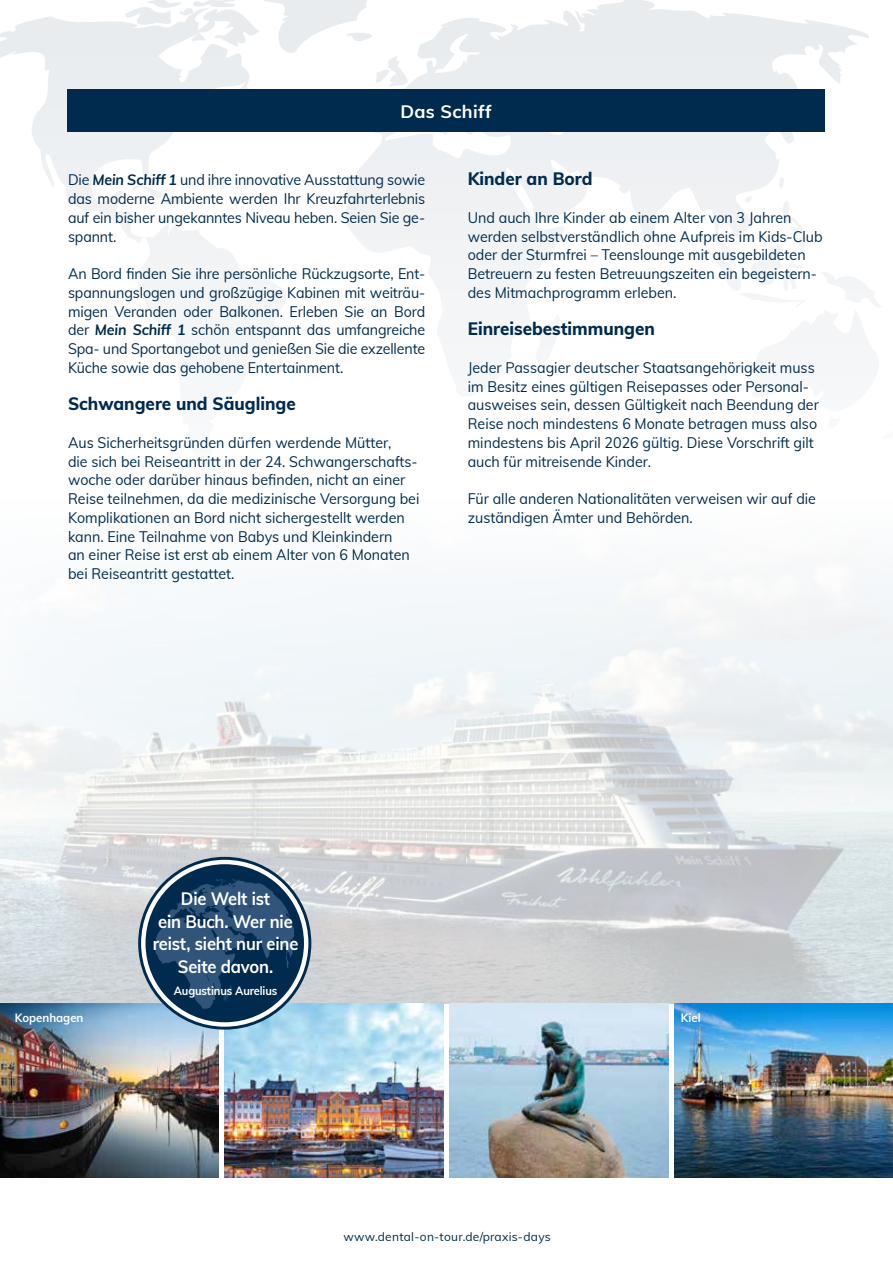
<style>
.page{position:relative;width:893px;height:1263px;background:#fff}
.page>*{position:absolute;margin:0;border:0;box-sizing:border-box;transform-origin:0 0}
.t1{font:800 18px "Muli";color:#002b4e;scale:.95 1}
.t2{font:700 18px/22.5px "Muli";letter-spacing:-.01em;color:#fff;text-align:center;scale:.92 1}
.t3{font:700 18px "Muli";letter-spacing:.02em;color:#fff}
.t4{font:15px/18.8px "Muli";color:#002b4e;scale:.95 1}
.t5{font:12px "Muli";letter-spacing:.02em;color:#002b4e}
.t6{font:700 12px "Muli";letter-spacing:-.01em;color:#fff;scale:.92 1}
.t7{font:700 12px "Muli";letter-spacing:-.01em;color:#fff;scale:.95 1}
.s1{font-weight:700;font-style:italic}
</style>
<div class="page">
<svg style="left:0;top:0;width:881px;height:346px"></svg>
<img style="left:0;top:573px;width:893px;height:430px">
<img style="left:674px;top:1003px;width:219px;height:175px">
<img style="left:0;top:1003px;width:219px;height:175px">
<img style="left:449px;top:1003px;width:219px;height:175px">
<img style="left:225px;top:1003px;width:218px;height:175px">
<svg style="left:140px;top:858px;width:170px;height:170px"></svg>
<div style="left:146px;top:864px;width:158px;height:158px;background:#002b4e;border-radius:50%"></div>
<svg style="left:155px;top:878px;width:143px;height:131px"></svg>
<div style="left:67px;top:89px;width:758px;height:43px;background:#002b4e"></div>
<p class="t3" style="left:400px;top:98px;width:93px">Das Schiff</p>
<p class="t4" style="left:68px;top:170px;width:378px;text-align:justify">Die <span class="s1">Mein Schiff 1</span> und ihre innovative Ausstattung sowie das moderne Ambiente werden Ihr Kreuzfahrterlebnis auf ein bisher ungekanntes Niveau heben. Seien Sie ge&shy;spannt.</p>
<p class="t4" style="left:68px;top:264px;width:378px;text-align:justify">An Bord finden Sie ihre persönliche Rückzugsorte, Ent&shy;spannungslogen und großzügige Kabinen mit weiträu&shy;migen Veranden oder Balkonen. Erleben Sie an Bord der <span class="s1">Mein Schiff 1</span> schön entspannt das umfangreiche Spa- und Sportangebot und genießen Sie die exzellente Küche sowie das gehobene Entertainment.</p>
<p class="t1" style="left:68px;top:391px;width:241px">Schwangere und Säuglinge</p>
<p class="t4" style="left:68px;top:432px;width:371px">Aus Sicherheitsgründen dürfen werdende Mütter,<br>die sich bei Reiseantritt in der 24. Schwangerschafts&shy;woche oder darüber hinaus befinden, nicht an einer Reise teilnehmen, da die medizinische Versorgung bei Komplikationen an Bord nicht sichergestellt werden kann. Eine Teilnahme von Babys und Kleinkindern<br>an einer Reise ist erst ab einem Alter von 6 Monaten bei Reiseantritt gestattet.</p>
<p class="t1" style="left:468px;top:166px;width:133px">Kinder an Bord</p>
<p class="t4" style="left:468px;top:207px;width:375px">Und auch Ihre Kinder ab einem Alter von 3 Jahren werden selbstverständlich ohne Aufpreis im Kids-Club oder der Sturmfrei – Teenslounge mit ausgebildeten Betreuern zu festen Betreuungszeiten ein begeistern&shy;des Mitmachprogramm erleben.</p>
<p class="t1" style="left:468px;top:316px;width:199px">Einreisebestimmungen</p>
<p class="t4" style="left:468px;top:357px;width:371px">Jeder Passagier deutscher Staatsangehörigkeit muss im Besitz eines gültigen Reisepasses oder Personal&shy;ausweises sein, dessen Gültigkeit nach Beendung der Reise noch mindestens 6 Monate betragen muss also mindestens bis April 2026 gültig. Diese Vorschrift gilt auch für mitreisende Kinder.</p>
<p class="t4" style="left:468px;top:489px;width:368px">Für alle anderen Nationalitäten verweisen wir auf die zuständigen Ämter und Behörden.</p>
<p class="t2" style="left:153px;top:887px;width:160px">Die Welt ist<br>ein Buch. Wer nie reist, sieht nur eine<br>Seite davon.</p>
<p class="t6" style="left:174px;top:982px;width:114px">Augustinus Aurelius</p>
<p class="t7" style="left:15px;top:1008px;width:74px">Kopenhagen</p>
<p class="t7" style="left:681px;top:1008px;width:22px">Kiel</p>
<p class="t5" style="left:343px;top:1228px;width:209px">www.dental-on-tour.de/praxis-days</p>
</div>
